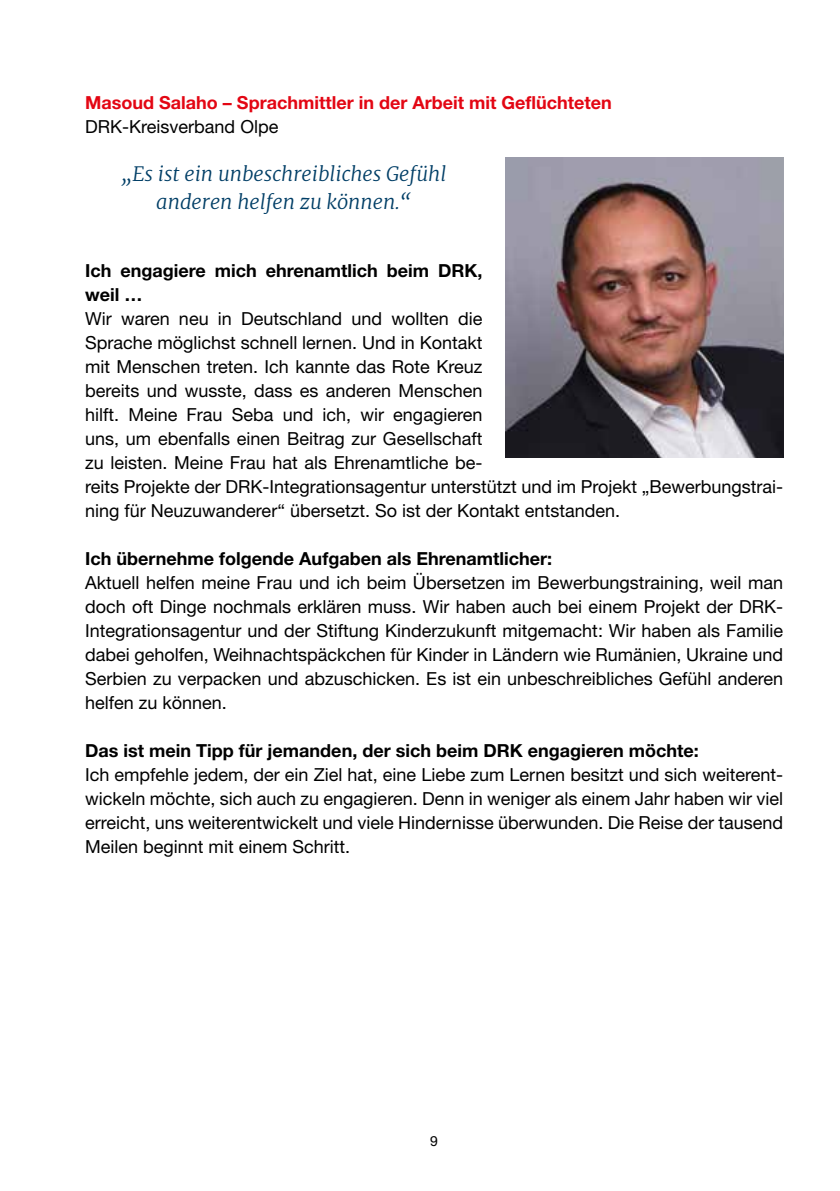
<style>
.page{position:relative;width:840px;height:1191px;background:#fff}
.page>*{position:absolute;margin:0;border:0;box-sizing:border-box;transform-origin:0 0}
.t1{font:italic 300 20px/28px "Merriweather";color:#003e66;text-align:center}
.t2{font:18px/24px "Helvetica Neue LT Pro";color:#000;text-align:justify}
.t3{font:700 18px/24px "Helvetica Neue LT Pro";color:#000}
.t4{font:700 18px "Helvetica Neue LT Pro";color:#e30613}
.t5{font:14px "Helvetica Neue LT Pro";color:#000}
</style>
<div class="page">
<img style="left:505px;top:157px;width:277px;height:301px">
<p class="t4" style="left:85px;top:92px;width:528px">Masoud Salaho – Sprachmittler in der Arbeit mit Geflüchteten</p>
<p class="t2" style="left:85px;top:114px;width:195px">DRK-Kreisverband Olpe</p>
<p class="t1" style="left:121px;top:159px;width:326px">„Es ist ein unbeschreibliches Gefühl anderen helfen zu können.“</p>
<p class="t3" style="left:85px;top:258px;width:398px">Ich engagiere mich ehrenamtlich beim DRK, weil …</p>
<p class="t2" style="left:85px;top:306px;width:699px;text-align:left">Wir waren neu in Deutschland und wollten die<br>Sprache möglichst schnell lernen. Und in Kontakt<br>mit Menschen treten. Ich kannte das Rote Kreuz<br>bereits und wusste, dass es anderen Menschen<br>hilft. Meine Frau Seba und ich, wir engagieren<br>uns, um ebenfalls einen Beitrag zur Gesellschaft<br>zu leisten. Meine Frau hat als Ehrenamtliche be-<br>reits Projekte der DRK-Integrationsagentur unterstützt und im Projekt „Bewerbungstrai&shy;ning für Neuzuwanderer“ übersetzt. So ist der Kontakt entstanden.</p>
<p class="t3" style="left:85px;top:546px;width:468px">Ich übernehme folgende Aufgaben als Ehrenamtlicher:</p>
<p class="t2" style="left:85px;top:570px;width:699px">Aktuell helfen meine Frau und ich beim Übersetzen im Bewerbungstraining, weil man doch oft Dinge nochmals erklären muss. Wir haben auch bei einem Projekt der DRK-Integrationsagentur und der Stiftung Kinderzukunft mitgemacht: Wir haben als Familie dabei geholfen, Weihnachtspäckchen für Kinder in Ländern wie Rumänien, Ukraine und Serbien zu verpacken und abzuschicken. Es ist ein unbeschreibliches Gefühl anderen helfen zu können.</p>
<p class="t3" style="left:85px;top:738px;width:615px">Das ist mein Tipp für jemanden, der sich beim DRK engagieren möchte:</p>
<p class="t2" style="left:85px;top:762px;width:699px">Ich empfehle jedem, der ein Ziel hat, eine Liebe zum Lernen besitzt und sich weiterent&shy;wickeln möchte, sich auch zu engagieren. Denn in weniger als einem Jahr haben wir viel erreicht, uns weiterentwickelt und viele Hindernisse überwunden. Die Reise der tausend Meilen beginnt mit einem Schritt.</p>
<p class="t5" style="left:430px;top:1132px;width:9px">9</p>
</div>
